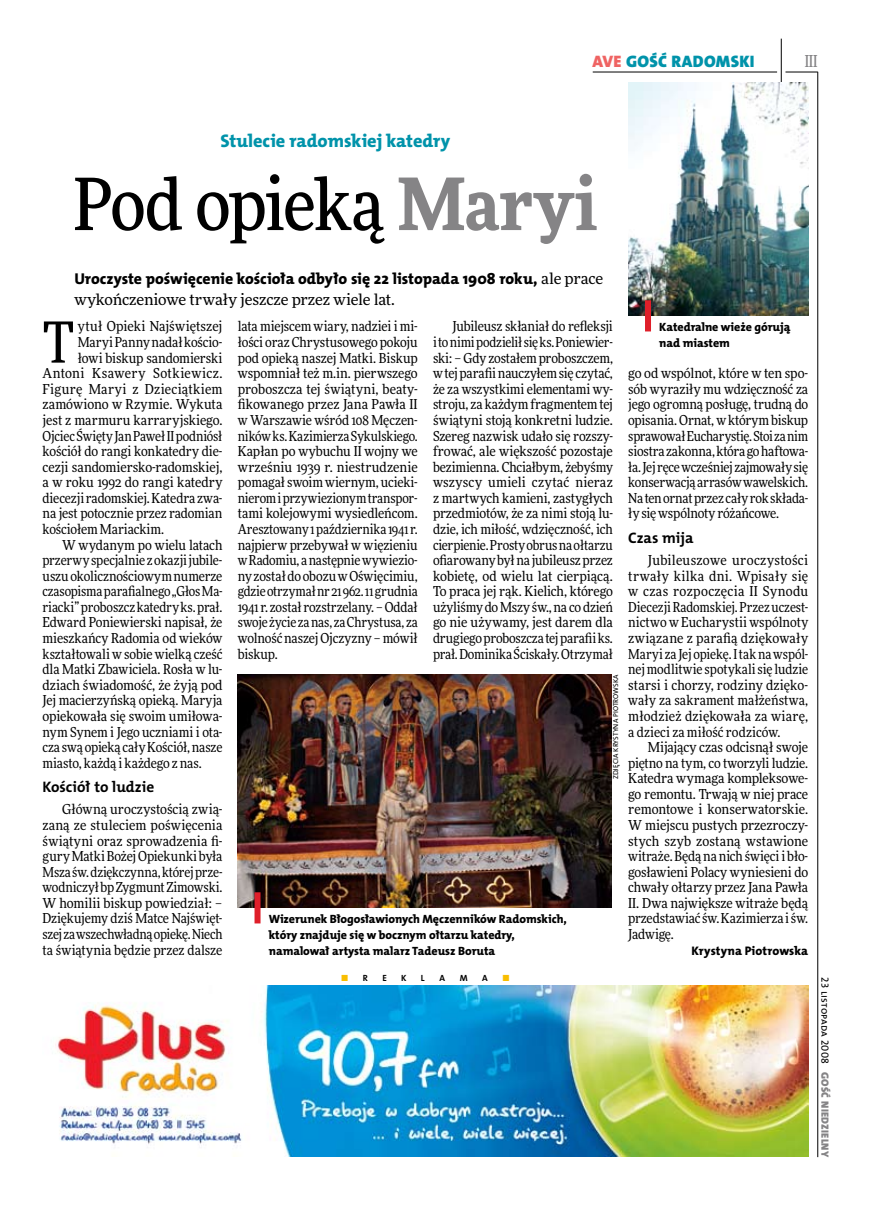
<style>
.page{position:relative;width:872px;height:1221px;background:#fff}
.page>*{position:absolute;margin:0;border:0;box-sizing:border-box;transform-origin:0 0}
.t1{font:500 72px "Freeday Narrow";letter-spacing:-.025em;color:#000}
.t2{font:56.7px "Freeday Narrow News";color:#000}
.t3{font:18.3px "The Mix HP8 Ex Bld";color:#0093aa}
.t4{font:16.65px "The Mix HP9 Blk";letter-spacing:.02em;color:#0093aa}
.t5{font:500 16.5px "Freeday Narrow";color:#858486;scale:.9 1}
.t6{font:15.75px "The Mix HP8 Ex Bld";color:#000}
.t7{font:15.45px "Freeday News";letter-spacing:-.01em;color:#000}
.t8{font:15.3px "The Mix HP7 Bld";letter-spacing:-.005em;color:#000}
.t9{font:13.8px/15.6px "Freeday Narrow News";letter-spacing:-.005em;color:#000;text-align:justify}
.t10{font:13.8px "Freeday Narrow News";letter-spacing:.03em;color:#000}
.t11{font:13.8px "Freeday Narrow News";letter-spacing:.02em;color:#000}
.t12{font:12.45px "The Mix HP8 Ex Bld";color:#000}
.t13{font:12px/15.6px "The Mix HP8 Ex Bld";letter-spacing:-.005em;color:#000}
.t14{font:10.5px "The Mix HP5 Plain";letter-spacing:.015em;color:#000}
.t15{font:10.5px "The Mix HP9 Blk";letter-spacing:.025em;color:#858486}
.t16{font:9px "The Mix HP7 Bld";color:#000}
.t17{font:9px "The Mix HP7 Bld";color:#f9be00}
.t18{font:7.2px "The Mix HP5 Plain";letter-spacing:.005em;color:#000}
.s1{color:#ef6463}
.s2{font-weight:900;color:#858486}
.s3{font-family:"Freeday News";font-size:15.45px}
.s4{color:#000}
</style>
<div class="page">
<hr style="left:817px;top:72px;width:1px;height:1084px;background:#000">
<hr style="left:781px;top:39px;width:1px;height:43px;background:#000">
<hr style="left:785px;top:72px;width:32px;height:1px;background:#000">
<hr style="left:592px;top:72px;width:185px;height:1px;background:#000">
<img style="left:55px;top:985px;width:753px;height:171px">
<img style="left:628px;top:82px;width:180px;height:234px">
<img style="left:238px;top:674px;width:373px;height:233px">
<div style="left:254px;top:892px;width:6px;height:31px;background:#df1f2a"></div>
<div style="left:645px;top:300px;width:6px;height:31px;background:#df1f2a"></div>
<p class="t4" style="left:592px;top:50px;width:164px"><span class="s1">AVE</span> GOŚĆ RADOMSKI</p>
<p class="t5" style="left:804px;top:50px;width:16px">III</p>
<h3 class="t3" style="left:220px;top:129px;width:231px">Stulecie radomskiej katedry</h3>
<h1 class="t1" style="left:73px;top:159px;width:526px">Pod opieką <span class="s2">Maryi</span></h1>
<p class="t6" style="left:74px;top:269px;width:530px">Uroczyste poświęcenie kościoła odbyło się 22 listopada 1908 roku, <span class="s3">ale prace</span></p>
<p class="t7" style="left:74px;top:289px;width:322px">wykończeniowe trwały jeszcze przez wiele lat.</p>
<h2 class="t2" style="left:43px;top:307px;width:33px">T</h2>
<p class="t9" style="left:78px;top:318px;width:146px">ytuł Opieki Najświętszej</p>
<p class="t9" style="left:78px;top:334px;width:146px">Maryi Panny nadał kościo-</p>
<p class="t9" style="left:78px;top:350px;width:146px">łowi biskup sandomierski</p>
<p class="t10" style="left:43px;top:365px;width:181px">Antoni Ksawery Sotkiewicz.</p>
<p class="t11" style="left:43px;top:380px;width:181px">Figurę Maryi z Dzieciątkiem</p>
<p class="t9" style="left:43px;top:396px;width:181px">zamówiono w Rzymie. Wykuta</p>
<p class="t9" style="left:43px;top:412px;width:181px">jest z marmuru karraryjskiego.</p>
<p class="t9" style="left:43px;top:427px;width:181px">Ojciec Święty Jan Paweł II podniósł</p>
<p class="t9" style="left:43px;top:443px;width:181px">kościół do rangi konkatedry die-</p>
<p class="t9" style="left:43px;top:459px;width:181px">cezji sandomiersko-radomskiej,</p>
<p class="t9" style="left:43px;top:474px;width:181px">a w roku 1992 do rangi katedry</p>
<p class="t9" style="left:43px;top:490px;width:181px">diecezji radomskiej. Katedra zwa-</p>
<p class="t9" style="left:43px;top:505px;width:181px">na jest potocznie przez radomian</p>
<p class="t9" style="left:43px;top:521px;width:123px">kościołem Mariackim.</p>
<p class="t9" style="left:62px;top:536px;width:162px">W wydanym po wielu latach</p>
<p class="t9" style="left:43px;top:552px;width:181px">przerwy specjalnie zokazji jubile-</p>
<p class="t9" style="left:43px;top:568px;width:181px">uszu okolicznościowym numerze</p>
<p class="t9" style="left:43px;top:583px;width:181px">czasopisma parafialnego „Głos Ma-</p>
<p class="t9" style="left:43px;top:599px;width:181px">riacki” proboszcz katedry ks. prał.</p>
<p class="t9" style="left:43px;top:614px;width:181px">Edward Poniewierski napisał, że</p>
<p class="t9" style="left:43px;top:630px;width:181px">mieszkańcy Radomia od wieków</p>
<p class="t9" style="left:43px;top:645px;width:181px">kształtowali w sobie wielką cześć</p>
<p class="t9" style="left:43px;top:661px;width:181px">dla Matki Zbawiciela. Rosła w lu-</p>
<p class="t9" style="left:43px;top:677px;width:181px">dziach świadomość, że żyją pod</p>
<p class="t9" style="left:43px;top:692px;width:181px">Jej macierzyńską opieką. Maryja</p>
<p class="t9" style="left:43px;top:708px;width:181px">opiekowała się swoim umiłowa-</p>
<p class="t9" style="left:43px;top:723px;width:181px">nym Synem i Jego uczniami i ota-</p>
<p class="t9" style="left:43px;top:739px;width:181px">cza swą opieką cały Kościół, nasze</p>
<p class="t9" style="left:43px;top:754px;width:161px">miasto, każdą i każdego z nas.</p>
<p class="t8" style="left:43px;top:776px;width:113px">Kościół to ludzie</p>
<p class="t9" style="left:43px;top:801px;width:181px;text-indent:20px">Główną uroczystością zwią&shy;zaną ze stuleciem poświęcenia świątyni oraz sprowadzenia fi&shy;gury Matki Bożej Opiekunki była Msza św. dziękczynna, której prze&shy;wodniczył bp Zygmunt Zimowski.<br>W homilii biskup powiedział: – Dziękujemy dziś Matce Najświęt&shy;szej za wszechwładną opiekę. Niech ta świątynia będzie przez dalsze</p>
<p class="t9" style="left:238px;top:318px;width:181px">lata miejscem wiary, nadziei i mi&shy;łości oraz Chrystusowego pokoju pod opieką naszej Matki. Biskup wspomniał też m.in. pierwszego proboszcza tej świątyni, beaty&shy;fikowanego przez Jana Pawła II w Warszawie wśród 108 Męczen&shy;ników ks. Kazimierza Sykulskiego.<br>Kapłan po wybuchu II wojny we wrześniu 1939 r. niestrudzenie pomagał swoim wiernym, ucieki&shy;nierom iprzywiezionym transpor&shy;tami kolejowymi wysiedleńcom.<br>Aresztowany 1 października 1941 r. najpierw przebywał w więzieniu wRadomiu, anastępnie wywiezio&shy;ny został do obozu wOświęcimiu, gdzie otrzymał nr 21 962. 11 grudnia 1941 r. został rozstrzelany. – Oddał swoje życie za nas, za Chrystusa, za wolność naszej Ojczyzny – mówił biskup.</p>
<p class="t9" style="left:433px;top:318px;width:181px;text-indent:20px">Jubileusz skłaniał do refleksji ito nimi podzielił się ks. Poniewier&shy;ski: – Gdy zostałem proboszczem, wtej parafii nauczyłem się czytać, że za wszystkimi elementami wy&shy;stroju, za każdym fragmentem tej świątyni stoją konkretni ludzie.<br>Szereg nazwisk udało się rozszy&shy;frować, ale większość pozostaje bezimienna. Chciałbym, żebyśmy wszyscy umieli czytać nieraz z martwych kamieni, zastygłych przedmiotów, że za nimi stoją lu&shy;dzie, ich miłość, wdzięczność, ich cierpienie. Prosty obrus na ołtarzu ofiarowany był na jubileusz przez kobietę, od wielu lat cierpiącą.<br>To praca jej rąk. Kielich, którego użyliśmy do Mszy św., na co dzień go nie używamy, jest darem dla drugiego proboszcza tej parafii ks. prał. Dominika Ściskały. Otrzymał</p>
<p class="t18" style="left:611px;top:779px;width:106px;rotate:-90deg">ZDJĘCIA Krystyna Piotrowska</p>
<p class="t13" style="left:269px;top:911px;width:299px">Wizerunek Błogosławionych Męczenników Radomskich, który znajduje się w bocznym ołtarzu katedry, namalował artysta malarz Tadeusz Boruta</p>
<p class="t17" style="left:341px;top:972px;width:28px">■ <span class="s4">r</span></p>
<p class="t16" style="left:382px;top:972px;width:6px">e</p>
<p class="t16" style="left:401px;top:972px;width:6px">k</p>
<p class="t16" style="left:421px;top:972px;width:5px">l</p>
<p class="t16" style="left:439px;top:972px;width:7px">a</p>
<p class="t16" style="left:460px;top:972px;width:9px">m</p>
<p class="t16" style="left:482px;top:972px;width:7px">a</p>
<p class="t17" style="left:502px;top:972px;width:9px">■</p>
<p class="t13" style="left:659px;top:320px;width:133px">Katedralne wieże górują nad miastem</p>
<p class="t9" style="left:628px;top:365px;width:181px">go od wspólnot, które w ten spo&shy;sób wyraziły mu wdzięczność za jego ogromną posługę, trudną do opisania. Ornat, w którym biskup sprawował Eucharystię. Stoi za nim siostra zakonna, która go haftowa&shy;ła. Jej ręce wcześniej zajmowały się konserwacją arrasów wawelskich.<br>Na ten ornat przez cały rok składa&shy;ły się wspólnoty różańcowe.</p>
<p class="t8" style="left:628px;top:527px;width:67px">Czas mija</p>
<p class="t9" style="left:628px;top:552px;width:181px;text-indent:20px">Jubileuszowe uroczystości trwały kilka dni. Wpisały się w czas rozpoczęcia II Synodu Diecezji Radomskiej. Przez uczest&shy;nictwo w Eucharystii wspólnoty związane z parafią dziękowały Maryi za Jej opiekę. Itak na wspól&shy;nej modlitwie spotykali się ludzie starsi i chorzy, rodziny dzięko&shy;wały za sakrament małżeństwa, młodzież dziękowała za wiarę, a dzieci za miłość rodziców.</p>
<p class="t9" style="left:628px;top:739px;width:181px;text-indent:20px">Mijający czas odcisnął swoje piętno na tym, co tworzyli ludzie.<br>Katedra wymaga kompleksowe&shy;go remontu. Trwają w niej prace remontowe i konserwatorskie.<br>W miejscu pustych przezroczy&shy;stych szyb zostaną wstawione witraże. Będą na nich święci i bło&shy;gosławieni Polacy wyniesieni do chwały ołtarzy przez Jana Pawła II. Dwa największe witraże będą przedstawiać św. Kazimierza iśw.<br>Jadwigę.</p>
<p class="t12" style="left:691px;top:942px;width:118px">Krystyna Piotrowska</p>
<p class="t14" style="left:832px;top:977px;width:88px;rotate:90deg">23 listopada 2008</p>
<p class="t15" style="left:832px;top:1071px;width:87px;rotate:90deg">GOŚĆ NIEDZIELNY</p>
</div>
